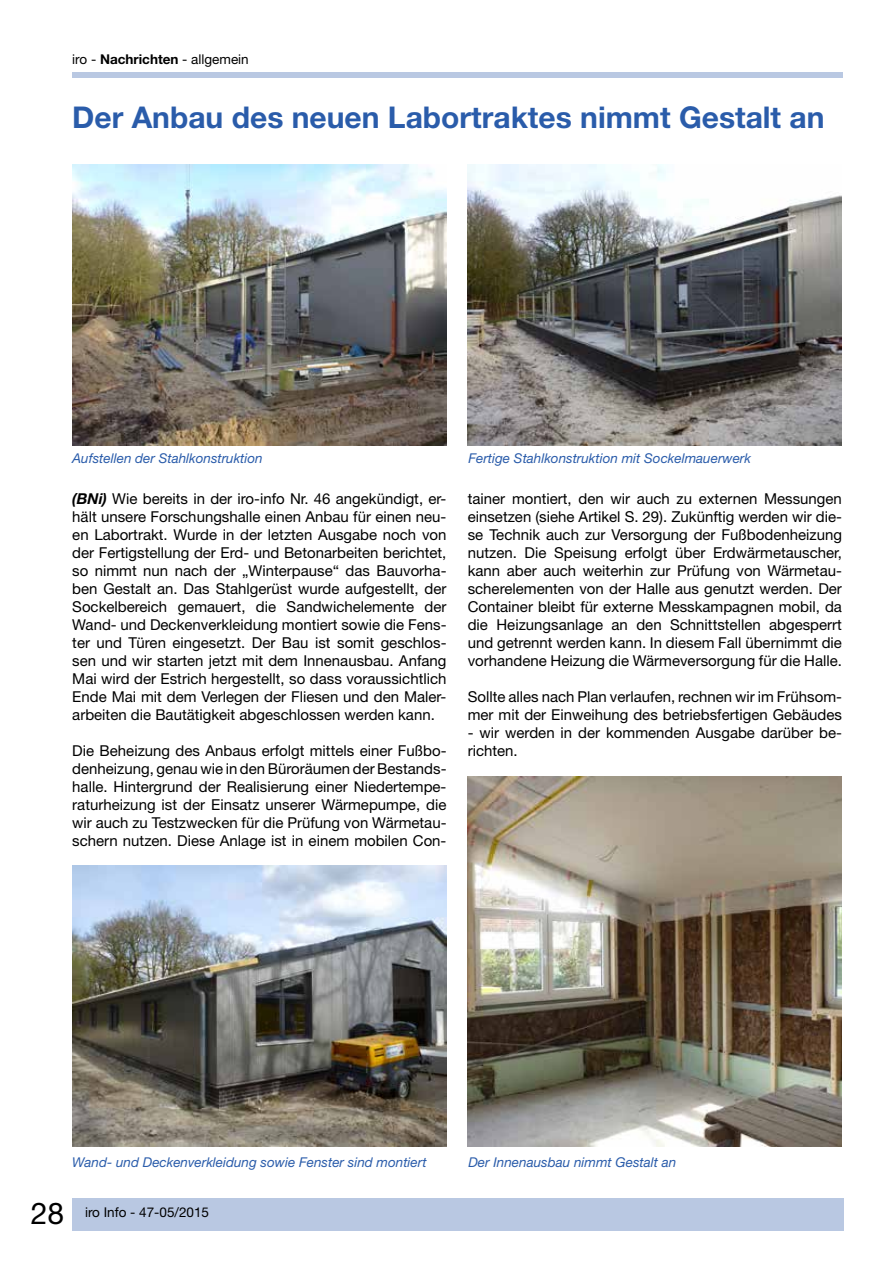
<style>
.page{position:relative;width:893px;height:1263px;background:#fff}
.page>*{position:absolute;margin:0;border:0;box-sizing:border-box;transform-origin:0 0}
.t1{font:700 30px "Helvetica Neue LT Std";color:#2a5caa}
.t2{font:30px "Helvetica Neue LT Std";color:#000}
.t3{font:15px/18px "Helvetica Neue LT Std";color:#000;text-align:justify}
.t4{font:italic 13.5px "Helvetica Neue LT Std";color:#2a5caa}
.t5{font:13.5px "Helvetica Neue LT Std";color:#000}
.s1{font-weight:700}
.s2{font-weight:700;font-style:italic}
</style>
<div class="page">
<div style="left:72px;top:1198px;width:771px;height:33px;background:#b9c8e2"></div>
<div style="left:72px;top:72px;width:770px;height:6px;background:#b9c8e2"></div>
<img style="left:72px;top:165px;width:374px;height:280px">
<img style="left:468px;top:165px;width:374px;height:280px">
<img style="left:72px;top:865px;width:374px;height:281px">
<img style="left:468px;top:776px;width:374px;height:370px">
<p class="t5" style="left:72px;top:51px;width:178px">iro - <span class="s1">Nachrichten</span> - allgemein</p>
<h1 class="t1" style="left:72px;top:98px;width:754px">Der Anbau des neuen Labortraktes nimmt Gestalt an</h1>
<p class="t4" style="left:72px;top:450px;width:192px">Aufstellen der Stahlkonstruktion</p>
<p class="t3" style="left:72px;top:489px;width:376px"><span class="s2">(BNi)</span> Wie bereits in der iro-info Nr. 46 angekündigt, er&shy;hält unsere Forschungshalle einen Anbau für einen neu&shy;en Labortrakt. Wurde in der letzten Ausgabe noch von der Fertigstellung der Erd- und Betonarbeiten berichtet, so nimmt nun nach der „Winterpause“ das Bauvorha&shy;ben Gestalt an. Das Stahlgerüst wurde aufgestellt, der Sockelbereich gemauert, die Sandwichelemente der Wand- und Deckenverkleidung montiert sowie die Fens&shy;ter und Türen eingesetzt. Der Bau ist somit geschlos&shy;sen und wir starten jetzt mit dem Innenausbau. Anfang Mai wird der Estrich hergestellt, so dass voraussichtlich Ende Mai mit dem Verlegen der Fliesen und den Maler&shy;arbeiten die Bautätigkeit abgeschlossen werden kann.</p>
<p class="t3" style="left:72px;top:741px;width:376px">Die Beheizung des Anbaus erfolgt mittels einer Fußbo&shy;denheizung, genau wie in den Büroräumen der Bestands&shy;halle. Hintergrund der Realisierung einer Niedertempe&shy;raturheizung ist der Einsatz unserer Wärmepumpe, die wir auch zu Testzwecken für die Prüfung von Wärmetau&shy;schern nutzen. Diese Anlage ist in einem mobilen Con-</p>
<p class="t4" style="left:468px;top:450px;width:284px">Fertige Stahlkonstruktion mit Sockelmauerwerk</p>
<p class="t3" style="left:468px;top:489px;width:376px">tainer montiert, den wir auch zu externen Messungen einsetzen (siehe Artikel S. 29). Zukünftig werden wir die&shy;se Technik auch zur Versorgung der Fußbodenheizung nutzen. Die Speisung erfolgt über Erdwärmetauscher, kann aber auch weiterhin zur Prüfung von Wärmetau&shy;scherelementen von der Halle aus genutzt werden. Der Container bleibt für externe Messkampagnen mobil, da die Heizungsanlage an den Schnittstellen abgesperrt und getrennt werden kann. In diesem Fall übernimmt die vorhandene Heizung die Wärmeversorgung für die Halle.</p>
<p class="t3" style="left:468px;top:687px;width:376px">Sollte alles nach Plan verlaufen, rechnen wir im Frühsom&shy;mer mit der Einweihung des betriebsfertigen Gebäudes</p>
<p class="t3" style="left:468px;top:723px;width:376px">- wir werden in der kommenden Ausgabe darüber be&shy;richten.</p>
<p class="t4" style="left:72px;top:1154px;width:356px">Wand- und Deckenverkleidung sowie Fenster sind montiert</p>
<h1 class="t2" style="left:31px;top:1195px;width:35px">28</h1>
<p class="t5" style="left:85px;top:1204px;width:126px">iro Info - 47-05/2015</p>
<p class="t4" style="left:468px;top:1154px;width:209px">Der Innenausbau nimmt Gestalt an</p>
</div>
